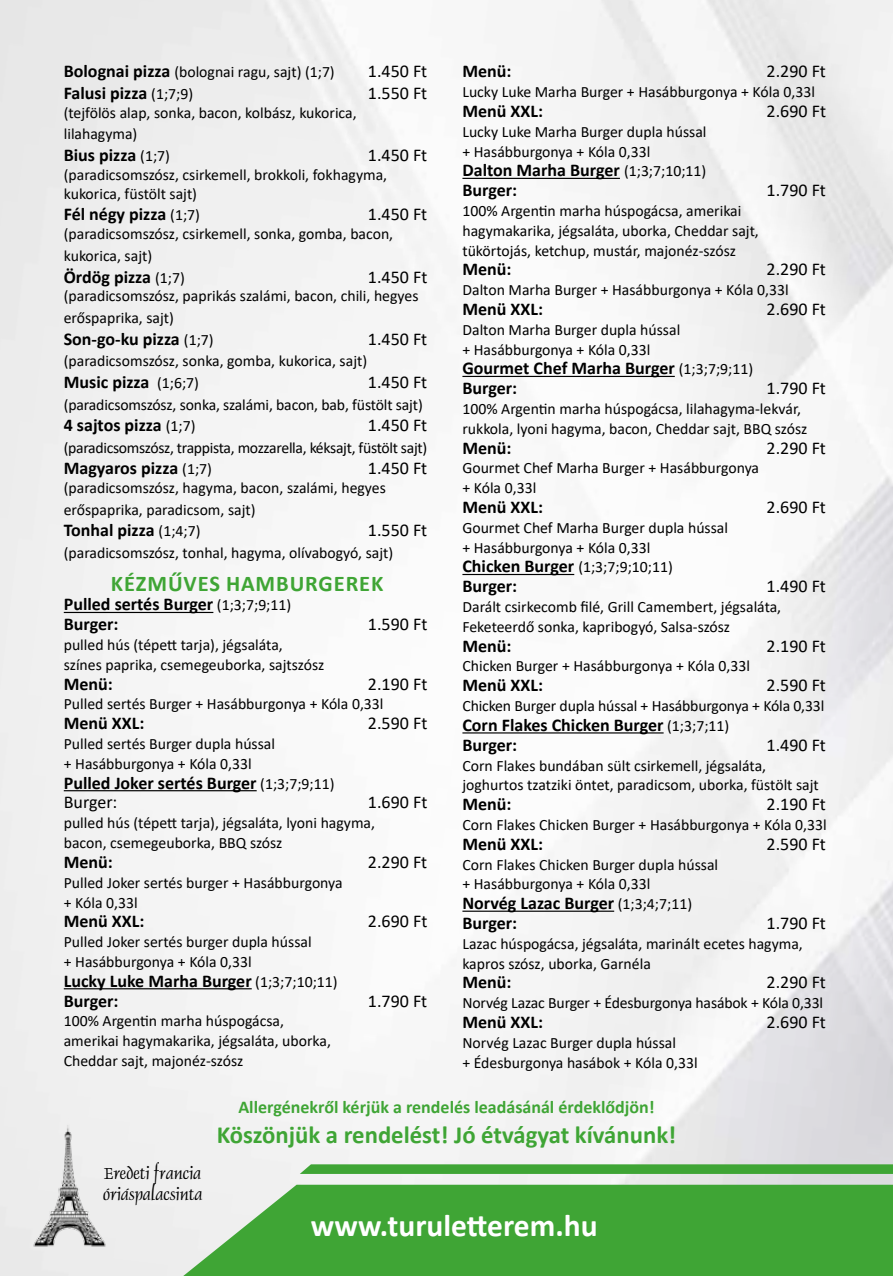
<style>
.page{position:relative;width:893px;height:1276px;background:#fff}
.page>*{position:absolute;margin:0;border:0;box-sizing:border-box;transform-origin:0 0}
.t1{font:700 31.5px "Calibri";color:#fff}
.t2{font:700 24.75px "Calibri";color:#3fa535}
.t3{font:700 22.5px "Calibri";letter-spacing:.04em;color:#3fa535}
.t4{font:700 18px/19.8px "Calibri";color:#000}
.t5{font:18px "Calibri";color:#000}
.t6{font:700 18px "Calibri";color:#3fa535}
.t7{font:18px/21.6px "Dauphin";color:#000}
.t8{font:15.75px/19.8px "Calibri";color:#000}
.t9{font:15.75px "Calibri";letter-spacing:-.02em;color:#000}
.s1{font-weight:700;font-size:18px}
.s2{font-weight:400;font-size:15.75px}
.s3{font-weight:400}
</style>
<div class="page">
<img style="left:30px;top:1118px;width:78px;height:133px">
<svg style="left:183px;top:1184px;width:710px;height:92px;fill:#3fa535"></svg>
<svg style="left:300px;top:1164px;width:593px;height:10px"></svg>
<hr style="left:64px;top:612px;width:149px;height:1px;background:#000">
<hr style="left:64px;top:790px;width:193px;height:1px;background:#000">
<hr style="left:64px;top:988px;width:188px;height:1px;background:#000">
<hr style="left:462px;top:178px;width:158px;height:1px;background:#000">
<hr style="left:462px;top:376px;width:213px;height:1px;background:#000">
<hr style="left:462px;top:574px;width:112px;height:1px;background:#000">
<hr style="left:462px;top:732px;width:202px;height:1px;background:#000">
<hr style="left:462px;top:910px;width:152px;height:2px;background:#000">
<p class="t8" style="left:64px;top:62px;width:272px"><span class="s1">Bolognai pizza</span> (bolognai ragu, sajt) (1;7)</p>
<p class="t5" style="left:368px;top:59px;width:61px">1.450 Ft</p>
<p class="t4" style="left:64px;top:83px;width:131px">Falusi pizza <span class="s2">(1;7;9)</span></p>
<p class="t5" style="left:368px;top:80px;width:61px">1.550 Ft</p>
<p class="t8" style="left:64px;top:101px;width:294px;line-height:21.6px">(tejfölös alap, sonka, bacon, kolbász, kukorica, lilahagyma)</p>
<p class="t4" style="left:64px;top:145px;width:108px">Bius pizza <span class="s2">(1;7)</span></p>
<p class="t5" style="left:368px;top:143px;width:61px">1.450 Ft</p>
<p class="t8" style="left:64px;top:165px;width:325px;line-height:18.9px">(paradicsomszósz, csirkemell, brokkoli, fokhagyma, kukorica, füstölt sajt)</p>
<p class="t4" style="left:64px;top:204px;width:138px">Fél négy pizza <span class="s2">(1;7)</span></p>
<p class="t5" style="left:368px;top:202px;width:61px">1.450 Ft</p>
<p class="t8" style="left:64px;top:223px;width:331px;line-height:21.6px">(paradicsomszósz, csirkemell, sonka, gomba, bacon, kukorica, sajt)</p>
<p class="t4" style="left:64px;top:266px;width:123px">Ördög pizza <span class="s2">(1;7)</span></p>
<p class="t5" style="left:368px;top:264px;width:61px">1.450 Ft</p>
<p class="t8" style="left:64px;top:285px;width:356px;line-height:21.6px">(paradicsomszósz, paprikás szalámi, bacon, chili, hegyes erőspaprika, sajt)</p>
<p class="t4" style="left:64px;top:328px;width:151px">Son-go-ku pizza <span class="s2">(1;7)</span></p>
<p class="t5" style="left:368px;top:326px;width:61px">1.450 Ft</p>
<p class="t8" style="left:64px;top:351px;width:305px">(paradicsomszósz, sonka, gomba, kukorica, sajt)</p>
<p class="t4" style="left:64px;top:372px;width:137px">Music pizza <span class="s2">(1;6;7)</span></p>
<p class="t5" style="left:368px;top:369px;width:61px">1.450 Ft</p>
<p class="t8" style="left:64px;top:394px;width:361px">(paradicsomszósz, sonka, szalámi, bacon, bab, füstölt sajt)</p>
<p class="t4" style="left:64px;top:415px;width:133px">4 sajtos pizza <span class="s2">(1;7)</span></p>
<p class="t5" style="left:368px;top:413px;width:61px">1.450 Ft</p>
<p class="t9" style="left:64px;top:436px;width:365px">(paradicsomszósz, trappista, mozzarella, kéksajt, füstölt sajt)</p>
<p class="t4" style="left:64px;top:458px;width:150px">Magyaros pizza <span class="s2">(1;7)</span></p>
<p class="t5" style="left:368px;top:456px;width:61px">1.450 Ft</p>
<p class="t8" style="left:64px;top:477px;width:324px;line-height:21.6px">(paradicsomszósz, hagyma, bacon, szalámi, hegyes erőspaprika, paradicsom, sajt)</p>
<p class="t4" style="left:64px;top:520px;width:138px">Tonhal pizza <span class="s2">(1;4;7)</span></p>
<p class="t5" style="left:368px;top:518px;width:61px">1.550 Ft</p>
<p class="t8" style="left:64px;top:542px;width:331px">(paradicsomszósz, tonhal, hagyma, olívabogyó, sajt)</p>
<h3 class="t3" style="left:111px;top:567px;width:15px">KÉZM</h3>
<h3 class="t3" style="left:168px;top:567px;width:151px">ŰVES HAM BURGEREK</h3>
<p class="t4" style="left:64px;top:594px;width:229px">Pulled sertés Burger <span class="s2">(1;3;7;9;11)<br></span>Burger:</p>
<p class="t5" style="left:368px;top:612px;width:61px">1.590 Ft</p>
<p class="t8" style="left:64px;top:634px;width:262px">pulled hús (tépett tarja), jégsaláta, színes paprika, csemegeuborka, sajtszósz</p>
<p class="t4" style="left:64px;top:673px;width:51px">Menü:</p>
<p class="t5" style="left:368px;top:671px;width:61px">2.190 Ft</p>
<p class="t8" style="left:64px;top:694px;width:321px">Pulled sertés Burger + Hasábburgonya + Kóla 0,33l</p>
<p class="t4" style="left:64px;top:713px;width:82px">Menü XXL:</p>
<p class="t5" style="left:368px;top:711px;width:61px">2.590 Ft</p>
<p class="t8" style="left:64px;top:733px;width:213px">Pulled sertés Burger dupla hússal + Hasábburgonya + Kóla 0,33l</p>
<p class="t4" style="left:64px;top:772px;width:272px">Pulled Joker sertés Burger <span class="s2">(1;3;7;9;11)<br></span><span class="s3">Burger:</span></p>
<p class="t5" style="left:368px;top:790px;width:61px">1.690 Ft</p>
<p class="t8" style="left:64px;top:813px;width:313px">pulled hús (tépett tarja), jégsaláta, lyoni hagyma, bacon, csemegeuborka, BBQ szósz</p>
<p class="t4" style="left:64px;top:852px;width:51px">Menü:</p>
<p class="t5" style="left:368px;top:849px;width:61px">2.290 Ft</p>
<p class="t8" style="left:64px;top:872px;width:280px">Pulled Joker sertés burger + Hasábburgonya + Kóla 0,33l</p>
<p class="t4" style="left:64px;top:911px;width:82px">Menü XXL:</p>
<p class="t5" style="left:368px;top:909px;width:61px">2.690 Ft</p>
<p class="t8" style="left:64px;top:931px;width:249px">Pulled Joker sertés burger dupla hússal + Hasábburgonya + Kóla 0,33l</p>
<p class="t4" style="left:64px;top:970px;width:275px">Lucky Luke Marha Burger <span class="s2">(1;3;7;10;11)<br></span>Burger:</p>
<p class="t5" style="left:368px;top:988px;width:61px">1.790 Ft</p>
<p class="t8" style="left:64px;top:1011px;width:269px">100% Argentin marha húspogácsa, amerikai hagymakarika, jégsaláta, uborka,<br>Cheddar sajt, majonéz-szósz</p>
<p class="t4" style="left:462px;top:61px;width:51px">Menü:</p>
<p class="t5" style="left:767px;top:59px;width:61px">2.290 Ft</p>
<p class="t8" style="left:462px;top:82px;width:354px">Lucky Luke Marha Burger + Hasábburgonya + Kóla 0,33l</p>
<p class="t4" style="left:462px;top:101px;width:82px">Menü XXL:</p>
<p class="t5" style="left:767px;top:98px;width:61px">2.690 Ft</p>
<p class="t8" style="left:462px;top:121px;width:246px">Lucky Luke Marha Burger dupla hússal + Hasábburgonya + Kóla 0,33l</p>
<p class="t4" style="left:462px;top:160px;width:245px">Dalton Marha Burger <span class="s2">(1;3;7;10;11)<br></span>Burger:</p>
<p class="t5" style="left:767px;top:178px;width:61px">1.790 Ft</p>
<p class="t8" style="left:462px;top:200px;width:298px">100% Argentin marha húspogácsa, amerikai hagymakarika, jégsaláta, uborka, Cheddar sajt, tükörtojás, ketchup, mustár, majonéz-szósz</p>
<p class="t4" style="left:462px;top:259px;width:51px">Menü:</p>
<p class="t5" style="left:767px;top:257px;width:61px">2.290 Ft</p>
<p class="t8" style="left:462px;top:280px;width:328px">Dalton Marha Burger + Hasábburgonya + Kóla 0,33l</p>
<p class="t4" style="left:462px;top:299px;width:82px">Menü XXL:</p>
<p class="t5" style="left:767px;top:296px;width:61px">2.690 Ft</p>
<p class="t8" style="left:462px;top:319px;width:219px">Dalton Marha Burger dupla hússal + Hasábburgonya + Kóla 0,33l</p>
<p class="t4" style="left:462px;top:358px;width:292px">Gourmet Chef Marha Burger <span class="s2">(1;3;7;9;11)<br></span>Burger:</p>
<p class="t5" style="left:767px;top:376px;width:61px">1.790 Ft</p>
<p class="t8" style="left:462px;top:398px;width:346px">100% Argentin marha húspogácsa, lilahagyma-lekvár, rukkola, lyoni hagyma, bacon, Cheddar sajt, BBQ szósz</p>
<p class="t4" style="left:462px;top:437px;width:51px">Menü:</p>
<p class="t5" style="left:767px;top:435px;width:61px">2.290 Ft</p>
<p class="t8" style="left:462px;top:458px;width:298px">Gourmet Chef Marha Burger + Hasábburgonya + Kóla 0,33l</p>
<p class="t4" style="left:462px;top:497px;width:82px">Menü XXL:</p>
<p class="t5" style="left:767px;top:494px;width:61px">2.690 Ft</p>
<p class="t8" style="left:462px;top:517px;width:267px">Gourmet Chef Marha Burger dupla hússal + Hasábburgonya + Kóla 0,33l<br><span class="s1">Chicken Burger</span> (1;3;7;9;10;11)</p>
<p class="t4" style="left:462px;top:576px;width:56px">Burger:</p>
<p class="t5" style="left:767px;top:574px;width:61px">1.490 Ft</p>
<p class="t8" style="left:462px;top:596px;width:320px">Darált csirkecomb filé, Grill Camembert, jégsaláta,<br>Feketeerdő sonka, kapribogyó, Salsa-szósz</p>
<p class="t4" style="left:462px;top:635px;width:51px">Menü:</p>
<p class="t5" style="left:767px;top:633px;width:61px">2.190 Ft</p>
<p class="t8" style="left:462px;top:656px;width:289px">Chicken Burger + Hasábburgonya + Kóla 0,33l</p>
<p class="t4" style="left:462px;top:675px;width:82px">Menü XXL:</p>
<p class="t5" style="left:767px;top:673px;width:61px">2.590 Ft</p>
<p class="t8" style="left:462px;top:695px;width:363px">Chicken Burger dupla hússal + Hasábburgonya + Kóla 0,33l</p>
<p class="t4" style="left:462px;top:715px;width:268px">Corn Flakes Chicken Burger <span class="s2">(1;3;7;11)<br></span>Burger:</p>
<p class="t5" style="left:767px;top:732px;width:61px">1.490 Ft</p>
<p class="t8" style="left:462px;top:755px;width:358px">Corn Flakes bundában sült csirkemell, jégsaláta, joghurtos tzatziki öntet, paradicsom, uborka, füstölt sajt</p>
<p class="t4" style="left:462px;top:794px;width:51px">Menü:</p>
<p class="t5" style="left:767px;top:791px;width:61px">2.190 Ft</p>
<p class="t8" style="left:462px;top:814px;width:366px">Corn Flakes Chicken Burger + Hasábburgonya + Kóla 0,33l</p>
<p class="t4" style="left:462px;top:833px;width:82px">Menü XXL:</p>
<p class="t5" style="left:767px;top:831px;width:61px">2.590 Ft</p>
<p class="t8" style="left:462px;top:854px;width:257px">Corn Flakes Chicken Burger dupla hússal + Hasábburgonya + Kóla 0,33l</p>
<p class="t4" style="left:462px;top:893px;width:231px">Norvég Lazac Burger <span class="s2">(1;3;4;7;11)<br></span>Burger:</p>
<p class="t5" style="left:767px;top:910px;width:61px">1.790 Ft</p>
<p class="t8" style="left:462px;top:933px;width:342px">Lazac húspogácsa, jégsaláta, marinált ecetes hagyma, kapros szósz, uborka, Garnéla</p>
<p class="t4" style="left:462px;top:972px;width:51px">Menü:</p>
<p class="t5" style="left:767px;top:970px;width:61px">2.290 Ft</p>
<p class="t8" style="left:462px;top:992px;width:362px">Norvég Lazac Burger + Édesburgonya hasábok + Kóla 0,33l</p>
<p class="t4" style="left:462px;top:1012px;width:82px">Menü XXL:</p>
<p class="t5" style="left:767px;top:1009px;width:61px">2.690 Ft</p>
<p class="t8" style="left:462px;top:1032px;width:237px">Norvég Lazac Burger dupla hússal<br>+ Édesburgonya hasábok + Kóla 0,33l</p>
<p class="t7" style="left:103px;top:1160px;width:101px">Eredeti francia óriáspalacsinta</p>
<p class="t6" style="left:238px;top:1094px;width:418px">Allergénekről kérjük a rendelés leadásánál érdeklődjön!</p>
<h2 class="t2" style="left:217px;top:1117px;width:461px">Köszönjük a rendelést! Jó étvágyat kívánunk!</h2>
<h1 class="t1" style="left:311px;top:1203px;width:288px">www.turuletterem.hu</h1>
</div>
